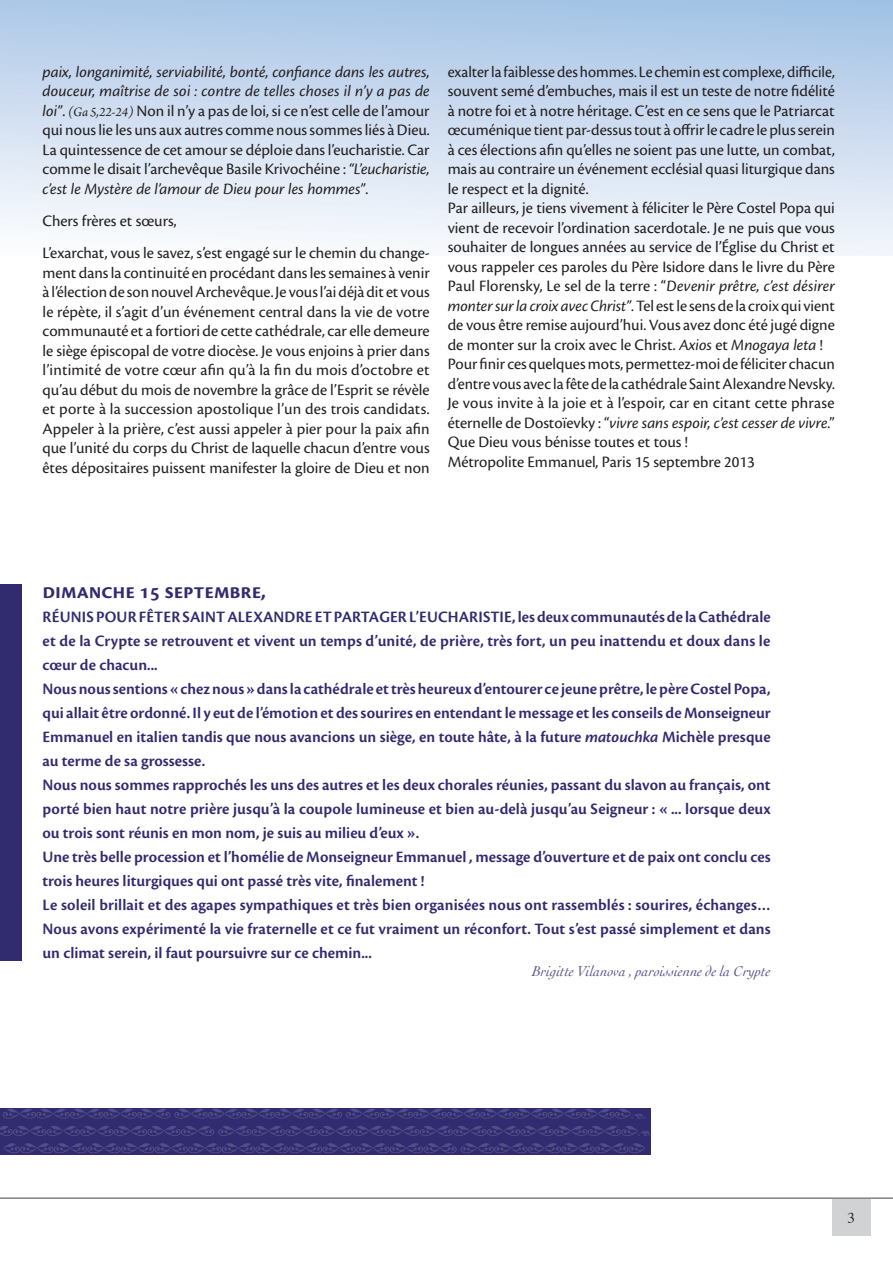
<style>
.page{position:relative;width:893px;height:1263px;background:#fff}
.page>*{position:absolute;margin:0;border:0;box-sizing:border-box;transform-origin:0 0}
.Cronos-texte{font:600 22.5px "Cronos Pro";color:#312b70}
.Cronos-texte-2{font:16.5px/19.5px "Cronos Pro";color:#231f20;text-align:justify}
.Cronos-texte-3{font:600 16.5px/24px "Cronos Pro";letter-spacing:.005em;color:#312b70;text-align:justify}
.Cronos-texte_Espace{font:16.5px/19.5px "Cronos Pro";color:#231f20;text-align:justify}
.Signatures{font:italic 15px "Cochin";color:#64598d}
.t1{font:15px "Times";color:#231f20}
.s1{font-style:italic}
.s2{font-family:"Arno Pro";font-style:italic;font-size:13.5px}
</style>
<div class="page">
<div style="left:0;top:0;width:893px;height:255px;background:linear-gradient(to bottom,#a7c4e5,#f9fafd)"></div>
<hr style="left:0;top:1197px;width:893px;height:2px;background:#636366">
<div style="left:832px;top:1199px;width:38px;height:37px;background:#d1d2d4"></div>
<div style="left:0;top:1108px;width:650px;height:46px;background:#312b70"></div>
<svg style="left:3px;top:1108px;width:643px;height:11px"></svg>
<svg style="left:0;top:1126px;width:651px;height:10px"></svg>
<svg style="left:3px;top:1143px;width:642px;height:10px"></svg>
<div style="left:0;top:585px;width:21px;height:376px;background:#312b70"></div>
<p class="Cronos-texte_Espace" style="left:43px;top:62px;width:389px"><span class="s1">paix, longanimité, serviabilité, bonté, confiance dans les autres, douceur, maîtrise de soi : contre de telles choses il n’y a pas de loi”</span>. <span class="s2">(Ga 5,22-24)</span> Non il n’y a pas de loi, si ce n’est celle de l’amour qui nous lie les uns aux autres comme nous sommes liés à Dieu.<br>La quintessence de cet amour se déploie dans l’eucharistie. Car comme le disait l’archevêque Basile Krivochéine : <span class="s1">“L’eucharistie, c’est le Mystère de l’amour de Dieu pour les hommes”</span>.</p>
<p class="Cronos-texte_Espace" style="left:43px;top:211px;width:136px">Chers frères et sœurs,</p>
<p class="Cronos-texte-2" style="left:43px;top:243px;width:389px">L’exarchat, vous le savez, s’est engagé sur le chemin du change&shy;ment dans la continuité en procédant dans les semaines à venir à l’élection de son nouvel Archevêque. Je vous l’ai déjà dit et vous le répète, il s’agit d’un événement central dans la vie de votre communauté et a fortiori de cette cathédrale, car elle demeure le siège épiscopal de votre diocèse. Je vous enjoins à prier dans l’intimité de votre cœur afin qu’à la fin du mois d’octobre et qu’au début du mois de novembre la grâce de l’Esprit se révèle et porte à la succession apostolique l’un des trois candidats.<br>Appeler à la prière, c’est aussi appeler à pier pour la paix afin que l’unité du corps du Christ de laquelle chacun d’entre vous êtes dépositaires puissent manifester la gloire de Dieu et non</p>
<p class="Cronos-texte-2" style="left:448px;top:62px;width:389px">exalter la faiblesse des hommes. Le chemin est complexe, difficile, souvent semé d’embuches, mais il est un teste de notre fidélité à notre foi et à notre héritage. C’est en ce sens que le Patriarcat œcuménique tient par-dessus tout à offrir le cadre le plus serein à ces élections afin qu’elles ne soient pas une lutte, un combat, mais au contraire un événement ecclésial quasi liturgique dans le respect et la dignité.</p>
<p class="Cronos-texte-2" style="left:448px;top:198px;width:389px">Par ailleurs, je tiens vivement à féliciter le Père Costel Popa qui vient de recevoir l’ordination sacerdotale. Je ne puis que vous souhaiter de longues années au service de l’Église du Christ et vous rappeler ces paroles du Père Isidore dans le livre du Père Paul Florensky, Le sel de la terre : “<span class="s1">Devenir prêtre, c’est désirer monter sur la croix avec Christ”</span>. Tel est le sens de la croix qui vient de vous être remise aujourd’hui. Vous avez donc été jugé digne de monter sur la croix avec le Christ. <span class="s1">Axios</span> et <span class="s1">Mnogaya leta</span> !</p>
<p class="Cronos-texte-2" style="left:448px;top:354px;width:389px">Pour finir ces quelques mots, permettez-moi de féliciter chacun d’entre vous avec la fête de la cathédrale Saint Alexandre Nevsky.<br>Je vous invite à la joie et à l’espoir, car en citant cette phrase éternelle de Dostoïevky : “<span class="s1">vivre sans espoir, c’est cesser de vivre</span>.”</p>
<p class="Cronos-texte-2" style="left:448px;top:432px;width:242px">Que Dieu vous bénisse toutes et tous !</p>
<p class="Cronos-texte-2" style="left:448px;top:452px;width:308px">Métropolite Emmanuel, Paris 15 septembre 2013</p>
<p class="Cronos-texte" style="left:43px;top:578px;width:225px">dimanche 15 septembre,</p>
<p class="Cronos-texte-3" style="left:43px;top:605px;width:730px">RÉUNIS POUR FÊTER SAINT ALEXANDRE ET PARTAGER L’EUCHARISTIE, les deux communautés de la Cathédrale et de la Crypte se retrouvent et vivent un temps d’unité, de prière, très fort, un peu inattendu et doux dans le cœur de chacun...</p>
<p class="Cronos-texte-3" style="left:43px;top:677px;width:730px">Nous nous sentions « chez nous » dans la cathédrale et très heureux d’entourer ce jeune prêtre, le père Costel Popa, qui allait être ordonné. Il y eut de l’émotion et des sourires en entendant le message et les conseils de Monseigneur Emmanuel en italien tandis que nous avancions un siège, en toute hâte, à la future <span class="s1">matouchka</span> Michèle presque au terme de sa grossesse.</p>
<p class="Cronos-texte-3" style="left:43px;top:773px;width:730px">Nous nous sommes rapprochés les uns des autres et les deux chorales réunies, passant du slavon au français, ont porté bien haut notre prière jusqu’à la coupole lumineuse et bien au-delà jusqu’au Seigneur : « ... lorsque deux ou trois sont réunis en mon nom, je suis au milieu d’eux ».</p>
<p class="Cronos-texte-3" style="left:43px;top:845px;width:730px">Une très belle procession et l’homélie de Monseigneur Emmanuel , message d’ouverture et de paix ont conclu ces trois heures liturgiques qui ont passé très vite, finalement !</p>
<p class="Cronos-texte-3" style="left:43px;top:893px;width:730px">Le soleil brillait et des agapes sympathiques et très bien organisées nous ont rassemblés : sourires, échanges… Nous avons expérimenté la vie fraternelle et ce fut vraiment un réconfort. Tout s’est passé simplement et dans un climat serein, il faut poursuivre sur ce chemin...</p>
<p class="Signatures" style="left:532px;top:961px;width:240px">Brigitte Vilanova , paroissienne de la Crypte</p>
<p class="t1" style="left:847px;top:1204px;width:9px">3</p>
</div>
